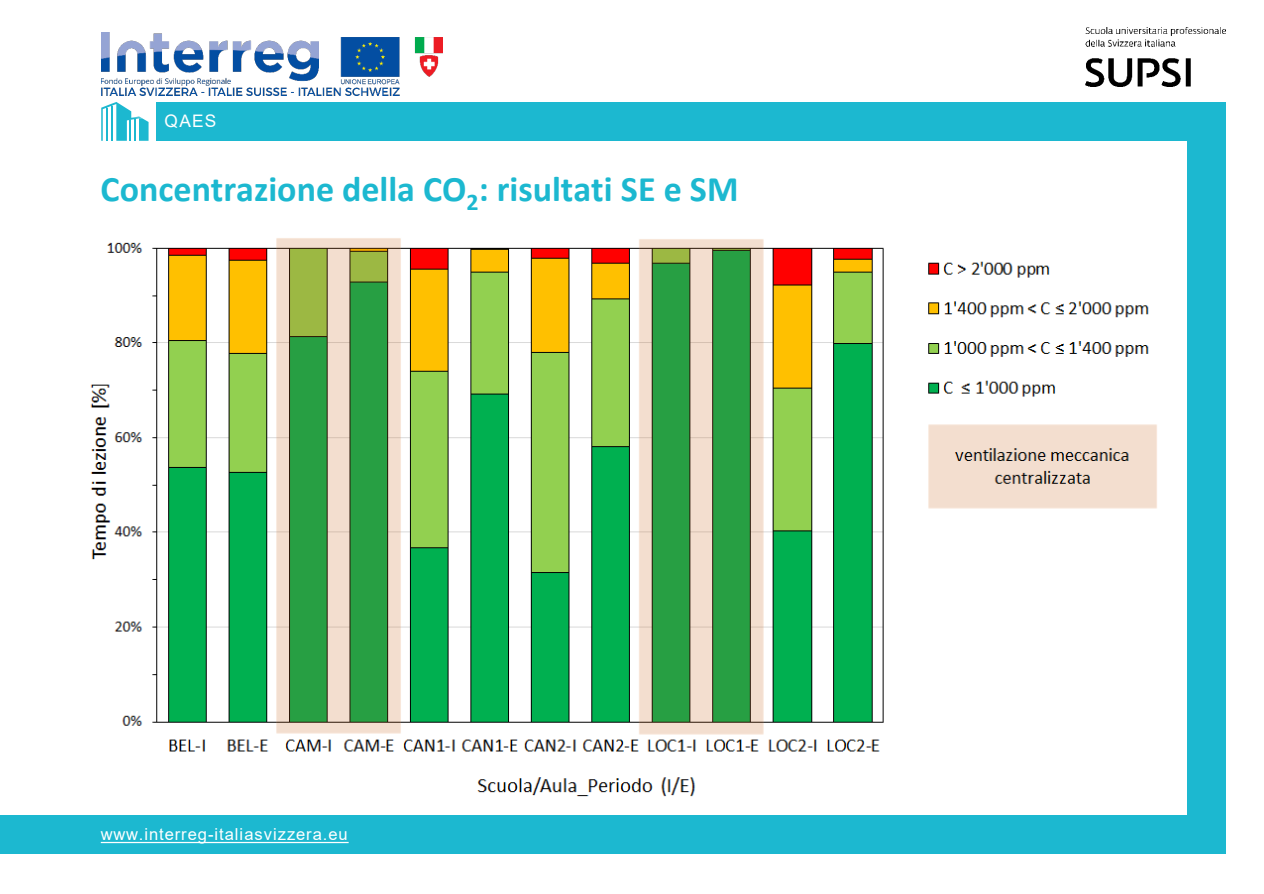
<style>
.page{position:relative;width:1264px;height:894px;background:#fff}
.page>*{position:absolute;margin:0;border:0;box-sizing:border-box;transform-origin:0 0}
.t1{font:700 36px "Calibri";color:#1cb8d0}
.t2{font:17.25px "Arial";color:#fff}
.t3{font:16.5px "Arial";letter-spacing:.055em;color:#fff}
</style>
<div class="page">
<div style="left:157px;top:102px;width:1050px;height:39px;background:#1cb8d0"></div>
<div style="left:0;top:815px;width:1207px;height:38px;background:#1cb8d0"></div>
<div style="left:1186px;top:102px;width:39px;height:751px;background:#1cb8d0"></div>
<img style="left:101px;top:33px;width:341px;height:62px">
<svg style="left:101px;top:102px;width:47px;height:39px"></svg>
<svg style="left:101px;top:841px;width:247px;height:2px"></svg>
<img style="left:1085px;top:27px;width:140px;height:60px">
<img style="left:90px;top:238px;width:1067px;height:559px">
<p class="t2" style="left:164px;top:109px;width:53px">QAES</p>
<h1 class="t1" style="left:100px;top:164px;width:639px">Concentrazione della CO<sub>2</sub>: risultati SE e SM</h1>
<p class="t3" style="left:101px;top:822px;width:248px">www.interreg-italiasvizzera.eu</p>
</div>
